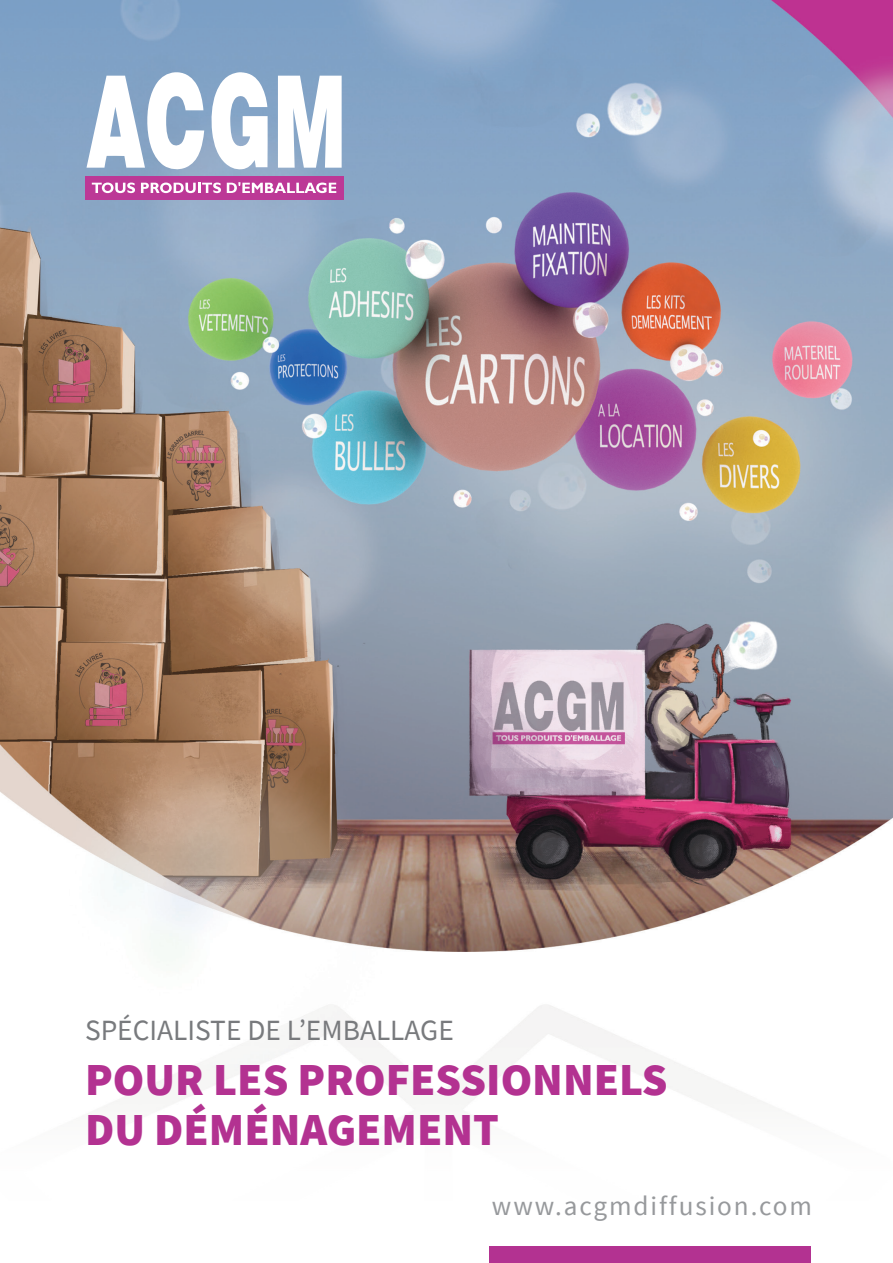
<style>
.page{position:relative;width:893px;height:1263px;background:#fff}
.page>*{position:absolute;margin:0;border:0;box-sizing:border-box;transform-origin:0 0}
.t1{font:900 45.75px/50.2px "Source Sans Pro";color:#b33291}
.t2{font:29.4px "Source Sans Pro";color:#787a7d}
.t3{font:27.15px "Source Sans Pro";letter-spacing:.07em;color:#97999c}
</style>
<div class="page">
<img style="left:0;top:0;width:893px;height:1109px">
<div style="left:489px;top:1247px;width:322px;height:16px;background:#b33291"></div>
<svg style="left:211px;top:72px;width:57px;height:98px"></svg>
<svg style="left:87px;top:72px;width:117px;height:99px"></svg>
<svg style="left:278px;top:76px;width:64px;height:92px"></svg>
<div style="left:85px;top:177px;width:259px;height:23px;background:#bc3896"></div>
<svg style="left:92px;top:183px;width:43px;height:10px"></svg>
<svg style="left:141px;top:183px;width:80px;height:10px"></svg>
<svg style="left:227px;top:182px;width:109px;height:11px"></svg>
<p class="t2" style="left:85px;top:1012px;width:370px">SPÉCIALISTE DE L’EMBALLAGE</p>
<p class="t1" style="left:85px;top:1054px;width:584px">POUR LES PROFESSIONNELS<br>DU DÉMÉNAGEMENT</p>
<p class="t3" style="left:492px;top:1189px;width:321px">www.acgmdiffusion.com</p>
</div>
